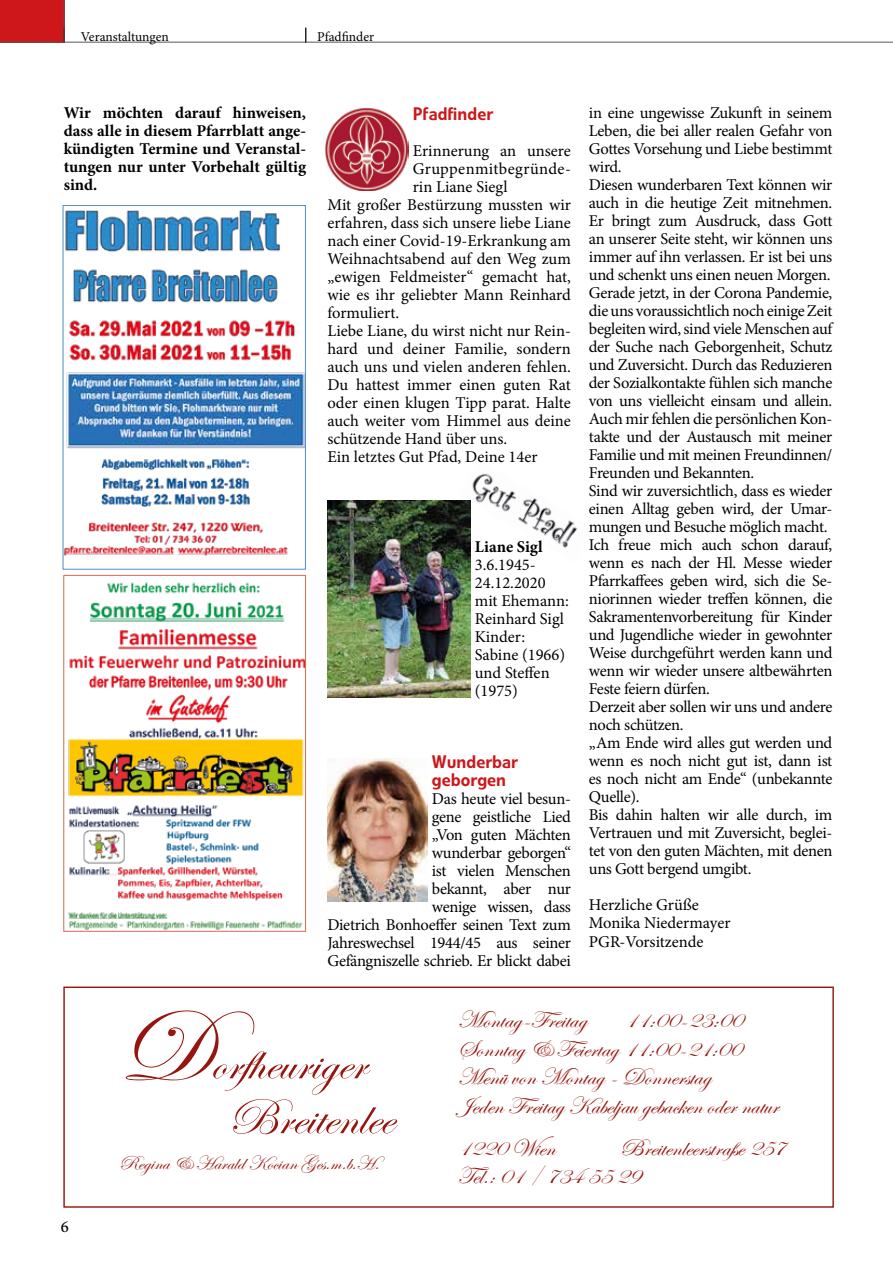
<style>
.page{position:relative;width:893px;height:1263px;background:#fff}
.page>*{position:absolute;margin:0;border:0;box-sizing:border-box;transform-origin:0 0}
.t1{font:51.6px/54.9px "Edwardian Script ITC";color:#96150e;scale:1.05 1}
.t2{font:24.3px/28.7px "Edwardian Script ITC";color:#96150e;scale:1.05 1}
.t3{font:20.1px "Edwardian Script ITC";color:#96150e;scale:1.05 1}
.t4{font:500 18px/18px "Linotype Veto";color:#cd171a}
.t5{font:16.5px/18px "Minion Pro";letter-spacing:-.02em;color:#000;text-align:right}
.t6{font:16.5px/18px "Minion Pro";color:#000}
.t7{font:700 16.5px/18px "Minion Pro";color:#000;text-align:justify}
.t8{font:16.5px "Minion Pro";letter-spacing:.02em;color:#000}
.t9{font:500 16.5px "Minion Pro";color:#000}
.t10{font:13.5px "Minion Pro";color:#000}
.s1{font-size:103.2px}
</style>
<div class="page">
<div style="left:0;top:0;width:65px;height:43px;background:#cd171a"></div>
<hr style="left:0;top:42px;width:893px;height:1px;background:#575756">
<hr style="left:64px;top:0;width:1px;height:43px;background:#575756">
<svg style="left:305px;top:28px;width:1px;height:14px"></svg>
<img style="left:325px;top:107px;width:83px;height:83px">
<img style="left:472px;top:473px;width:106px;height:75px">
<div style="left:63px;top:986px;width:771px;height:222px;border:1px solid #96150e"></div>
<img style="left:65px;top:211px;width:239px;height:345px">
<div style="left:63px;top:205px;width:243px;height:365px;border:1px solid #528dc2"></div>
<img style="left:68px;top:582px;width:236px;height:348px">
<div style="left:63px;top:575px;width:243px;height:357px;border:1px solid #dc674c"></div>
<img style="left:327px;top:500px;width:144px;height:197px">
<img style="left:327px;top:758px;width:101px;height:143px">
<p class="t10" style="left:81px;top:27px;width:90px">Veranstaltungen</p>
<p class="t10" style="left:317px;top:27px;width:58px">Pfadfinder</p>
<p class="t7" style="left:64px;top:104px;width:244px">Wir möchten darauf hinweisen, dass alle in diesem Pfarrblatt ange&shy;kündigten Termine und Veranstal&shy;tungen nur unter Vorbehalt gültig sind.</p>
<p class="t4" style="left:413px;top:105px;width:82px">Pfadfinder</p>
<p class="t6" style="left:413px;top:142px;width:160px">Erinnerung an unsere</p>
<p class="t8" style="left:413px;top:158px;width:160px">Gruppenmitbegründe-</p>
<p class="t6" style="left:413px;top:178px;width:96px">rin Liane Siegl</p>
<p class="t6" style="left:327px;top:196px;width:245px">Mit großer Bestürzung mussten wir</p>
<p class="t6" style="left:327px;top:214px;width:245px">erfahren, dass sich unsere liebe Liane</p>
<p class="t6" style="left:327px;top:232px;width:245px">nach einer Covid-19-Erkrankung am</p>
<p class="t6" style="left:327px;top:250px;width:245px">Weihnachtsabend auf den Weg zum</p>
<p class="t5" style="left:327px;top:268px;width:245px">„ewigen Feldmeister“ gemacht hat,</p>
<p class="t6" style="left:327px;top:286px;width:245px">wie es ihr geliebter Mann Reinhard</p>
<p class="t6" style="left:327px;top:304px;width:73px">formuliert.</p>
<p class="t6" style="left:327px;top:322px;width:245px">Liebe Liane, du wirst nicht nur Rein-</p>
<p class="t6" style="left:327px;top:340px;width:245px">hard und deiner Familie, sondern</p>
<p class="t6" style="left:327px;top:358px;width:245px">auch uns und vielen anderen fehlen.</p>
<p class="t6" style="left:327px;top:376px;width:245px">Du hattest immer einen guten Rat</p>
<p class="t6" style="left:327px;top:394px;width:245px">oder einen klugen Tipp parat. Halte</p>
<p class="t5" style="left:327px;top:412px;width:245px">auch weiter vom Himmel aus deine</p>
<p class="t5" style="left:327px;top:430px;width:181px">schützende Hand über uns.</p>
<p class="t6" style="left:327px;top:448px;width:212px">Ein letztes Gut Pfad, Deine 14er</p>
<p class="t7" style="left:475px;top:538px;width:69px">Liane Sigl</p>
<p class="t6" style="left:475px;top:556px;width:96px">3.6.1945-<br>24.12.2020 mit Ehemann:<br>Reinhard Sigl<br>Kinder:<br>Sabine (1966) und Steffen (1975)</p>
<p class="t4" style="left:432px;top:753px;width:88px">Wunderbar geborgen</p>
<p class="t5" style="left:327px;top:790px;width:245px">Das heute viel besun-<br>gene geistliche Lied<br>„Von guten Mächten<br>wunderbar geborgen“<br>ist vielen Menschen<br>bekannt, aber nur<br>wenige wissen, dass<br>Dietrich Bonhoeffer seinen Text zum<br>Jahreswechsel 1944/45 aus seiner<br>Gefängniszelle schrieb. Er blickt dabei</p>
<p class="t5" style="left:589px;top:104px;width:245px;text-align:left">in eine ungewisse Zukunft in seinem Leben, die bei aller realen Gefahr von Gottes Vorsehung und Liebe bestimmt wird.<br>Diesen wunderbaren Text können wir auch in die heutige Zeit mitnehmen.<br>Er bringt zum Ausdruck, dass Gott an unserer Seite steht, wir können uns immer auf ihn verlassen. Er ist bei uns und schenkt uns einen neuen Morgen.<br>Gerade jetzt, in der Corona Pandemie, die uns voraussichtlich noch einige Zeit begleiten wird, sind viele Menschen auf der Suche nach Geborgenheit, Schutz und Zuversicht. Durch das Reduzieren der Sozialkontakte fühlen sich manche von uns vielleicht einsam und allein.<br>Auch mir fehlen die persönlichen Kon&shy;takte und der Austausch mit meiner Familie und mit meinen Freundinnen/ Freunden und Bekannten.<br>Sind wir zuversichtlich, dass es wieder einen Alltag geben wird, der Umar&shy;mungen und Besuche möglich macht.<br>Ich freue mich auch schon darauf, wenn es nach der Hl. Messe wieder Pfarrkaffees geben wird, sich die Se&shy;niorinnen wieder treffen können, die Sakramentenvorbereitung für Kinder und Jugendliche wieder in gewohnter Weise durchgeführt werden kann und wenn wir wieder unsere altbewährten Feste feiern dürfen.<br>Derzeit aber sollen wir uns und andere noch schützen.<br>„Am Ende wird alles gut werden und wenn es noch nicht gut ist, dann ist es noch nicht am Ende“ (unbekannte Quelle).<br>Bis dahin halten wir alle durch, im Vertrauen und mit Zuversicht, beglei&shy;tet von den guten Mächten, mit denen uns Gott bergend umgibt.</p>
<p class="t6" style="left:589px;top:896px;width:143px">Herzliche Grüße<br>Monika Niedermayer<br>PGR-Vorsitzende</p>
<p class="t9" style="left:61px;top:1216px;width:9px">6</p>
<h1 class="t1" style="left:227px;top:1037px;width:160px;text-indent:-108px"><span class="s1">D</span>orfheuriger<br>Breitenlee</h1>
<p class="t3" style="left:119px;top:1151px;width:255px">Regina &amp; Harald Kocian Ges.m.b.H.</p>
<h2 class="t2" style="left:458px;top:1006px;width:124px">Montag-Freitag</h2>
<h2 class="t2" style="left:458px;top:1006px;width:307px;text-indent:167px">11:00-23:00<br>Sonntag &amp; Feiertag 11:00-21:00<br>Menü von Montag - Donnerstag<br>Jeden Freitag Kabeljau gebacken oder natur</h2>
<h2 class="t2" style="left:458px;top:1134px;width:94px">1220 Wien</h2>
<h2 class="t2" style="left:458px;top:1134px;width:313px;text-indent:162px">Breitenleerstraße 257<br>Tel.: 01 / 734 55 29</h2>
</div>
